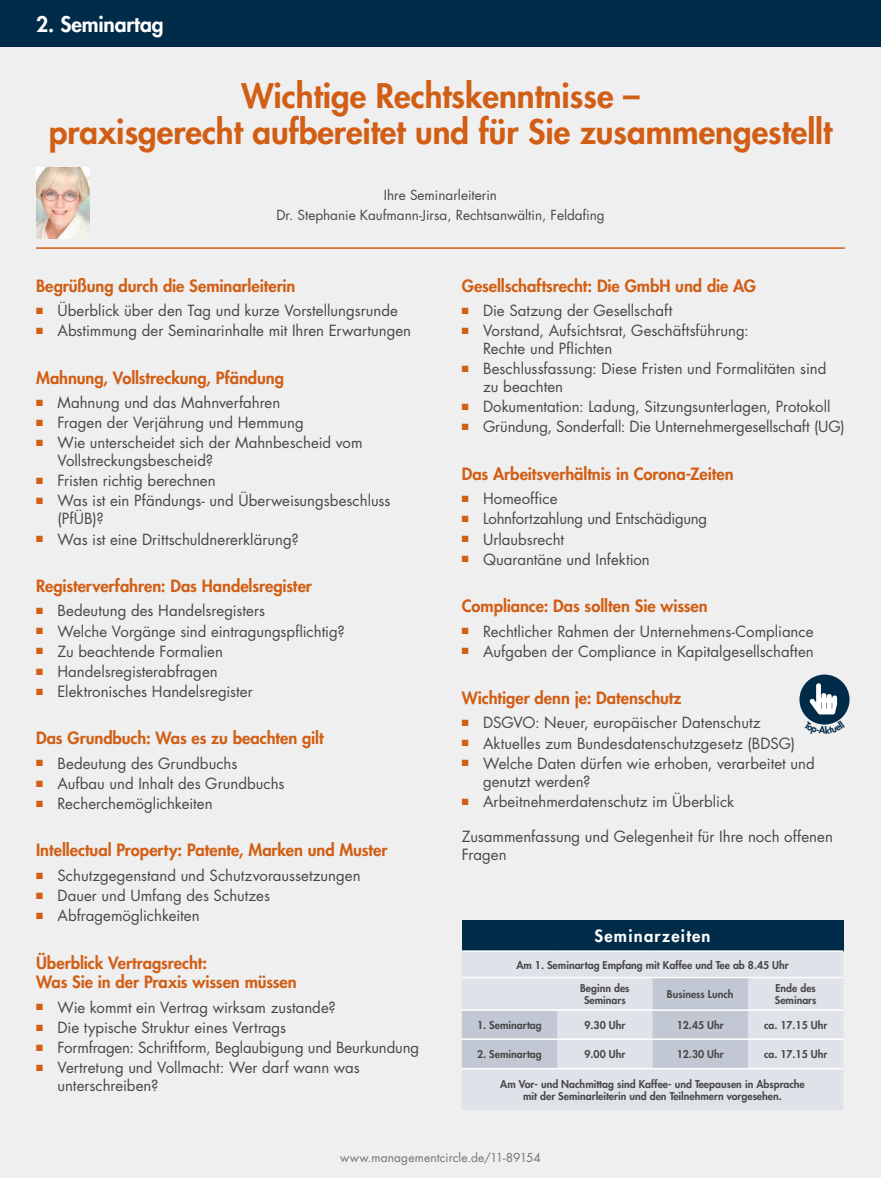
<style>
.page{position:relative;width:881px;height:1178px;background:#fff}
.page>*{position:absolute;margin:0;border:0;box-sizing:border-box;transform-origin:0 0}
.t1{font:800 33px/36px "Futura Std";color:#d15e14;text-align:center}
.t2{font:800 21px "Futura Std";letter-spacing:-.005em;color:#fff}
.t3{font:800 16.5px/19.8px "Futura Std";letter-spacing:-.005em;color:#d15e14}
.t4{font:800 16.5px "Futura Std";letter-spacing:.075em;color:#fff}
.t5{font:15px/18px "Futura Std";color:#484847}
.t6{font:13.5px/20.4px "Futura Std";color:#484847;text-align:center}
.t7{font:12px "Futura Std";letter-spacing:.01em;color:#737373}
.t8{font:800 10.5px/12px "Futura Std";color:#484847;text-align:center}
.s1{color:#d15e14}
</style>
<div class="page">
<div style="left:0;top:0;width:880px;height:1178px;background:#efefef"></div>
<div style="left:0;top:0;width:880px;height:47px;background:#002b49"></div>
<hr style="left:36px;top:247px;width:808px;height:2px;background:#d15e14">
<div style="left:461px;top:920px;width:382px;height:31px;background:#002b49"></div>
<div style="left:462px;top:952px;width:381px;height:158px;background:#dfe2e9"></div>
<svg style="left:461px;top:978px;width:286px;height:90px"></svg>
<hr style="left:461px;top:977px;width:96px;height:1px;background:#fff">
<hr style="left:557px;top:977px;width:95px;height:1px;background:#fff">
<hr style="left:652px;top:977px;width:95px;height:1px;background:#fff">
<hr style="left:747px;top:977px;width:96px;height:1px;background:#fff">
<hr style="left:461px;top:1009px;width:96px;height:2px;background:#fff">
<hr style="left:557px;top:1009px;width:95px;height:2px;background:#fff">
<hr style="left:652px;top:1009px;width:95px;height:2px;background:#fff">
<hr style="left:747px;top:1009px;width:96px;height:2px;background:#fff">
<hr style="left:461px;top:1038px;width:96px;height:2px;background:#fff">
<hr style="left:557px;top:1038px;width:95px;height:2px;background:#fff">
<hr style="left:652px;top:1038px;width:95px;height:2px;background:#fff">
<hr style="left:747px;top:1038px;width:96px;height:2px;background:#fff">
<hr style="left:461px;top:1068px;width:96px;height:1px;background:#fff">
<hr style="left:557px;top:1068px;width:95px;height:1px;background:#fff">
<hr style="left:652px;top:1068px;width:95px;height:1px;background:#fff">
<hr style="left:747px;top:1068px;width:96px;height:1px;background:#fff">
<hr style="left:461px;top:950px;width:96px;height:2px;background:#fff">
<hr style="left:557px;top:950px;width:95px;height:2px;background:#fff">
<hr style="left:652px;top:950px;width:95px;height:2px;background:#fff">
<hr style="left:747px;top:950px;width:96px;height:2px;background:#fff">
<img style="left:36px;top:168px;width:54px;height:70px">
<div style="left:799px;top:674px;width:50px;height:50px;background:#002b49;border-radius:50%"></div>
<svg style="left:809px;top:683px;width:27px;height:31px"></svg>
<svg style="left:810px;top:720px;width:29px;height:5px"></svg>
<h2 class="t2" style="left:36px;top:11px;width:129px">2. Seminartag</h2>
<h1 class="t1" style="left:49px;top:78px;width:784px">Wichtige Rechtskenntnisse –<br>praxisgerecht aufbereitet und für Sie zusammengestellt</h1>
<p class="t6" style="left:276px;top:185px;width:329px">Ihre Seminarleiterin<br>Dr. Stephanie Kaufmann-Jirsa, Rechtsanwältin, Feldafing</p>
<p class="t3" style="left:36px;top:276px;width:261px">Begrüßung durch die Seminarleiterin</p>
<p class="t5" style="left:36px;top:302px;width:363px"><span class="s1">■</span> Überblick über den Tag und kurze Vorstellungsrunde</p>
<p class="t5" style="left:36px;top:322px;width:376px"><span class="s1">■</span> Abstimmung der Seminarinhalte mit Ihren Erwartungen</p>
<p class="t3" style="left:36px;top:367px;width:249px">Mahnung, Vollstreckung, Pfändung</p>
<p class="t5" style="left:36px;top:393px;width:245px"><span class="s1">■</span> Mahnung und das Mahnverfahren</p>
<p class="t5" style="left:36px;top:414px;width:269px"><span class="s1">■</span> Fragen der Verjährung und Hemmung</p>
<p class="t5" style="left:57px;top:434px;width:306px;text-indent:-21px"><span class="s1">■</span> Wie unterscheidet sich der Mahnbescheid vom<br>Vollstreckungsbescheid?</p>
<p class="t5" style="left:36px;top:472px;width:181px"><span class="s1">■</span> Fristen richtig berechnen</p>
<p class="t5" style="left:57px;top:492px;width:334px;text-indent:-21px"><span class="s1">■</span> Was ist ein Pfändungs- und Überweisungsbeschluss (PfÜB)?</p>
<p class="t5" style="left:36px;top:530px;width:264px"><span class="s1">■</span> Was ist eine Drittschuldnererklärung?</p>
<p class="t3" style="left:36px;top:576px;width:277px">Registerverfahren: Das Handelsregister</p>
<p class="t5" style="left:36px;top:602px;width:230px"><span class="s1">■</span> Bedeutung des Handelsregisters</p>
<p class="t5" style="left:36px;top:622px;width:310px"><span class="s1">■</span> Welche Vorgänge sind eintragungspflichtig?</p>
<p class="t5" style="left:36px;top:642px;width:188px"><span class="s1">■</span> Zu beachtende Formalien</p>
<p class="t5" style="left:36px;top:662px;width:183px"><span class="s1">■</span> Handelsregisterabfragen</p>
<p class="t5" style="left:36px;top:682px;width:218px"><span class="s1">■</span> Elektronisches Handelsregister</p>
<p class="t3" style="left:36px;top:728px;width:289px">Das Grundbuch: Was es zu beachten gilt</p>
<p class="t5" style="left:36px;top:754px;width:203px"><span class="s1">■</span> Bedeutung des Grundbuchs</p>
<p class="t5" style="left:36px;top:774px;width:250px"><span class="s1">■</span> Aufbau und Inhalt des Grundbuchs</p>
<p class="t5" style="left:36px;top:795px;width:178px"><span class="s1">■</span> Recherchemöglichkeiten</p>
<p class="t3" style="left:36px;top:840px;width:352px">Intellectual Property: Patente, Marken und Muster</p>
<p class="t5" style="left:36px;top:866px;width:326px"><span class="s1">■</span> Schutzgegenstand und Schutzvoraussetzungen</p>
<p class="t5" style="left:36px;top:886px;width:235px"><span class="s1">■</span> Dauer und Umfang des Schutzes</p>
<p class="t5" style="left:36px;top:907px;width:165px"><span class="s1">■</span> Abfragemöglichkeiten</p>
<p class="t3" style="left:36px;top:952px;width:262px">Überblick Vertragsrecht:<br>Was Sie in der Praxis wissen müssen</p>
<p class="t5" style="left:36px;top:998px;width:301px"><span class="s1">■</span> Wie kommt ein Vertrag wirksam zustande?</p>
<p class="t5" style="left:36px;top:1018px;width:251px"><span class="s1">■</span> Die typische Struktur eines Vertrags</p>
<p class="t5" style="left:36px;top:1038px;width:384px"><span class="s1">■</span> Formfragen: Schriftform, Beglaubigung und Beurkundung</p>
<p class="t5" style="left:57px;top:1059px;width:304px;text-indent:-21px"><span class="s1">■</span> Vertretung und Vollmacht: Wer darf wann was unterschreiben?</p>
<p class="t3" style="left:461px;top:276px;width:296px">Gesellschaftsrecht: Die GmbH und die AG</p>
<p class="t5" style="left:461px;top:302px;width:212px"><span class="s1">■</span> Die Satzung der Gesellschaft</p>
<p class="t5" style="left:483px;top:322px;width:267px;text-indent:-21px"><span class="s1">■</span> Vorstand, Aufsichtsrat, Geschäftsführung:<br>Rechte und Pflichten</p>
<p class="t5" style="left:483px;top:360px;width:344px;text-indent:-21px"><span class="s1">■</span> Beschlussfassung: Diese Fristen und Formalitäten sind zu beachten</p>
<p class="t5" style="left:461px;top:398px;width:370px"><span class="s1">■</span> Dokumentation: Ladung, Sitzungsunterlagen, Protokoll</p>
<p class="t5" style="left:461px;top:418px;width:384px"><span class="s1">■</span> Gründung, Sonderfall: Die Unternehmergesellschaft (UG)</p>
<p class="t3" style="left:461px;top:464px;width:273px">Das Arbeitsverhältnis in Corona-Zeiten</p>
<p class="t5" style="left:461px;top:490px;width:97px"><span class="s1">■</span> Homeoffice</p>
<p class="t5" style="left:461px;top:510px;width:247px"><span class="s1">■</span> Lohnfortzahlung und Entschädigung</p>
<p class="t5" style="left:461px;top:530px;width:104px"><span class="s1">■</span> Urlaubsrecht</p>
<p class="t5" style="left:461px;top:550px;width:189px"><span class="s1">■</span> Quarantäne und Infektion</p>
<p class="t3" style="left:461px;top:596px;width:247px">Compliance: Das sollten Sie wissen</p>
<p class="t5" style="left:461px;top:622px;width:353px"><span class="s1">■</span> Rechtlicher Rahmen der Unternehmens-Compliance</p>
<p class="t5" style="left:461px;top:642px;width:353px"><span class="s1">■</span> Aufgaben der Compliance in Kapitalgesellschaften</p>
<p class="t3" style="left:461px;top:688px;width:221px">Wichtiger denn je: Datenschutz</p>
<p class="t5" style="left:461px;top:714px;width:300px"><span class="s1">■</span> DSGVO: Neuer, europäischer Datenschutz</p>
<p class="t5" style="left:461px;top:734px;width:335px"><span class="s1">■</span> Aktuelles zum Bundesdatenschutzgesetz (BDSG)</p>
<p class="t5" style="left:483px;top:754px;width:333px;text-indent:-21px"><span class="s1">■</span> Welche Daten dürfen wie erhoben, verarbeitet und genutzt werden?</p>
<p class="t5" style="left:461px;top:792px;width:274px"><span class="s1">■</span> Arbeitnehmerdatenschutz im Überblick</p>
<p class="t5" style="left:461px;top:827px;width:372px">Zusammenfassung und Gelegenheit für Ihre noch offenen<br>Fragen</p>
<p class="t4" style="left:594px;top:926px;width:117px">Seminarzeiten</p>
<p class="t8" style="left:516px;top:959px;width:274px">Am 1. Seminartag Empfang mit Kaffee und Tee ab 8.45 Uhr</p>
<p class="t8" style="left:580px;top:982px;width:51px">Beginn des<br>Seminars</p>
<p class="t8" style="left:666px;top:988px;width:68px">Business Lunch</p>
<p class="t8" style="left:774px;top:982px;width:43px;text-align:left">Ende des<br>Seminars</p>
<p class="t8" style="left:477px;top:1019px;width:66px">1. Seminartag</p>
<p class="t8" style="left:584px;top:1019px;width:42px">9.30 Uhr</p>
<p class="t8" style="left:676px;top:1019px;width:48px">12.45 Uhr</p>
<p class="t8" style="left:763px;top:1019px;width:65px">ca. 17.15 Uhr</p>
<p class="t8" style="left:477px;top:1048px;width:66px">2. Seminartag</p>
<p class="t8" style="left:584px;top:1048px;width:42px">9.00 Uhr</p>
<p class="t8" style="left:676px;top:1048px;width:48px">12.30 Uhr</p>
<p class="t8" style="left:763px;top:1048px;width:65px">ca. 17.15 Uhr</p>
<p class="t8" style="left:500px;top:1078px;width:306px">Am Vor- und Nachmittag sind Kaffee- und Teepausen in Absprache mit der Seminarleiterin und den Teilnehmern vorgesehen.</p>
<p class="t7" style="left:340px;top:1149px;width:202px">www.managementcircle.de/11-89154</p>
</div>
